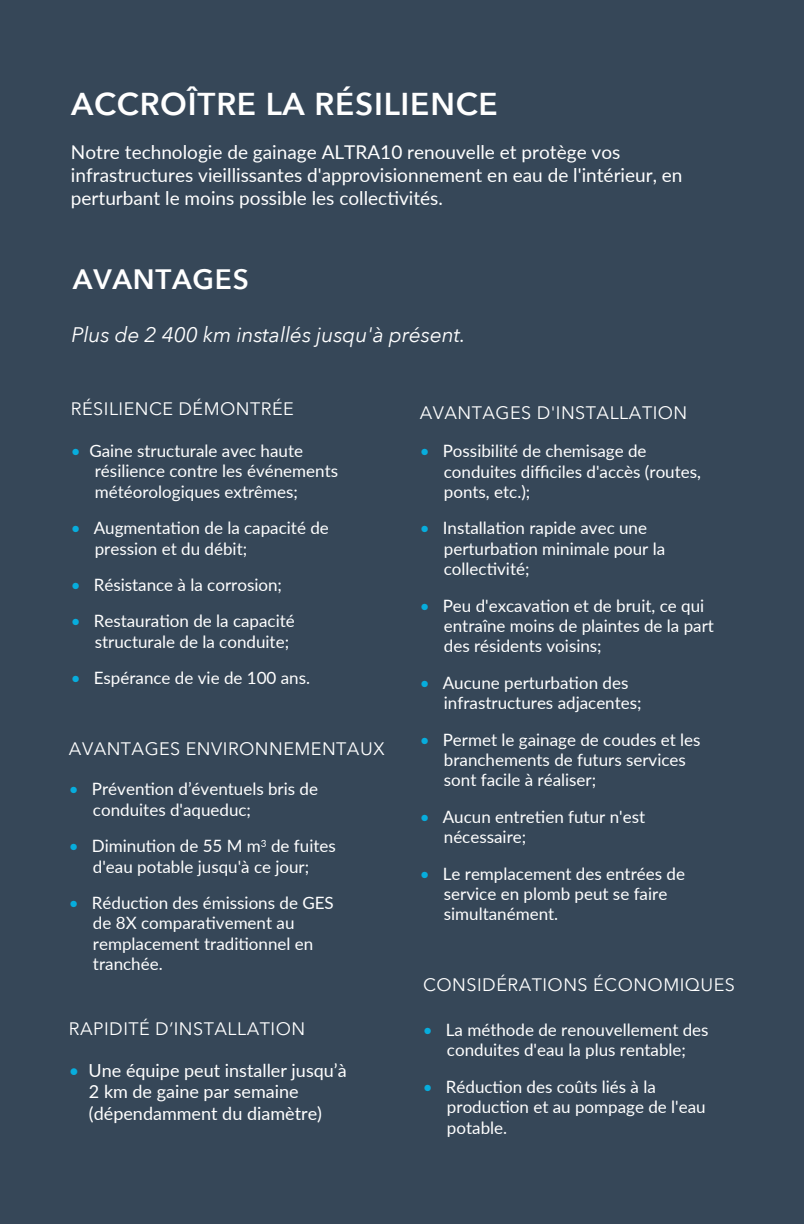
<style>
.page{position:relative;width:804px;height:1224px;background:#364758}
.page>*{position:absolute;margin:0;border:0;box-sizing:border-box;transform-origin:0 0}
.t1{font:600 31.6px "Avenir Next";letter-spacing:.025em;color:#fff}
.t2{font:600 28px "Avenir Next";letter-spacing:.025em;color:#fff}
.t3{font:italic 21px "Avenir Next";letter-spacing:-.005em;color:#fff}
.t4{font:19px/22.8px "Lato";color:#fff}
.t5{font:18px "Avenir Next";letter-spacing:.025em;color:#fff}
.t6{font:18px/21.6px "Lato";color:#fff}
.t7{font:17px/20.4px "Lato";color:#fff}
.s1{color:#07addd}
</style>
<div class="page">
<h1 class="t1" style="left:71px;top:77px;width:428px">ACCROÎTRE LA RÉSILIENCE</h1>
<p class="t4" style="left:71px;top:140px;width:613px">Notre technologie de gainage ALTRA10 renouvelle et protège vos infrastructures vieillissantes d'approvisionnement en eau de l'intérieur, en perturbant le moins possible les collectivités.</p>
<h2 class="t2" style="left:73px;top:255px;width:177px">AVANTAGES</h2>
<p class="t3" style="left:71px;top:317px;width:395px">Plus de 2 400 km installés jusqu'à présent.</p>
<p class="t5" style="left:71px;top:394px;width:224px">RÉSILIENCE DÉMONTRÉE</p>
<p class="t7" style="left:95px;top:440px;width:245px;text-indent:-24px"><span class="s1">•</span> Gaine structurale avec haute résilience contre les événements météorologiques extrêmes;</p>
<p class="t7" style="left:95px;top:517px;width:235px;text-indent:-24px"><span class="s1">•</span> Augmentation de la capacité de pression et du débit;</p>
<p class="t7" style="left:71px;top:574px;width:213px"><span class="s1">•</span> Résistance à la corrosion;</p>
<p class="t7" style="left:95px;top:610px;width:201px;text-indent:-24px"><span class="s1">•</span> Restauration de la capacité structurale de la conduite;</p>
<p class="t7" style="left:71px;top:667px;width:241px"><span class="s1">•</span> Espérance de vie de 100 ans.</p>
<p class="t5" style="left:69px;top:733px;width:317px">AVANTAGES ENVIRONNEMENTAUX</p>
<p class="t7" style="left:93px;top:778px;width:227px;text-indent:-24px"><span class="s1">•</span> Prévention d’éventuels bris de conduites d'aqueduc;</p>
<p class="t7" style="left:69px;top:835px;width:268px;text-align:center"><span class="s1">•</span> Diminution de 55 M m<sup>3</sup> de fuites d'eau potable jusqu'à ce jour;</p>
<p class="t7" style="left:93px;top:892px;width:242px;text-indent:-24px"><span class="s1">•</span> Réduction des émissions de GES de 8X comparativement au remplacement traditionnel en tranchée.</p>
<p class="t5" style="left:69px;top:1014px;width:238px">RAPIDITÉ D’INSTALLATION</p>
<p class="t6" style="left:89px;top:1059px;width:259px;text-indent:-20px"><span class="s1">•</span> Une équipe peut installer jusqu’à<br>2 km de gaine par semaine (dépendamment du diamètre)</p>
<p class="t5" style="left:420px;top:398px;width:269px">AVANTAGES D'INSTALLATION</p>
<p class="t7" style="left:444px;top:440px;width:259px;text-indent:-24px"><span class="s1">•</span> Possibilité de chemisage de conduites difficiles d'accès (routes, ponts, etc.);</p>
<p class="t7" style="left:444px;top:517px;width:223px;text-indent:-24px"><span class="s1">•</span> Installation rapide avec une perturbation minimale pour la collectivité;</p>
<p class="t7" style="left:444px;top:595px;width:272px;text-indent:-24px"><span class="s1">•</span> Peu d'excavation et de bruit, ce qui entraîne moins de plaintes de la part des résidents voisins;</p>
<p class="t7" style="left:444px;top:672px;width:199px;text-indent:-24px"><span class="s1">•</span> Aucune perturbation des infrastructures adjacentes;</p>
<p class="t7" style="left:444px;top:729px;width:258px;text-indent:-24px"><span class="s1">•</span> Permet le gainage de coudes et les branchements de futurs services sont facile à réaliser;</p>
<p class="t7" style="left:444px;top:806px;width:203px;text-indent:-24px"><span class="s1">•</span> Aucun entretien futur n'est nécessaire;</p>
<p class="t7" style="left:444px;top:863px;width:243px;text-indent:-24px"><span class="s1">•</span> Le remplacement des entrées de service en plomb peut se faire simultanément.</p>
<p class="t5" style="left:423px;top:970px;width:313px">CONSIDÉRATIONS ÉCONOMIQUES</p>
<p class="t7" style="left:423px;top:1019px;width:287px;text-align:center"><span class="s1">•</span> La méthode de renouvellement des conduites d'eau la plus rentable;</p>
<p class="t7" style="left:447px;top:1076px;width:260px;text-indent:-24px"><span class="s1">•</span> Réduction des coûts liés à la production et au pompage de l'eau potable.</p>
</div>
